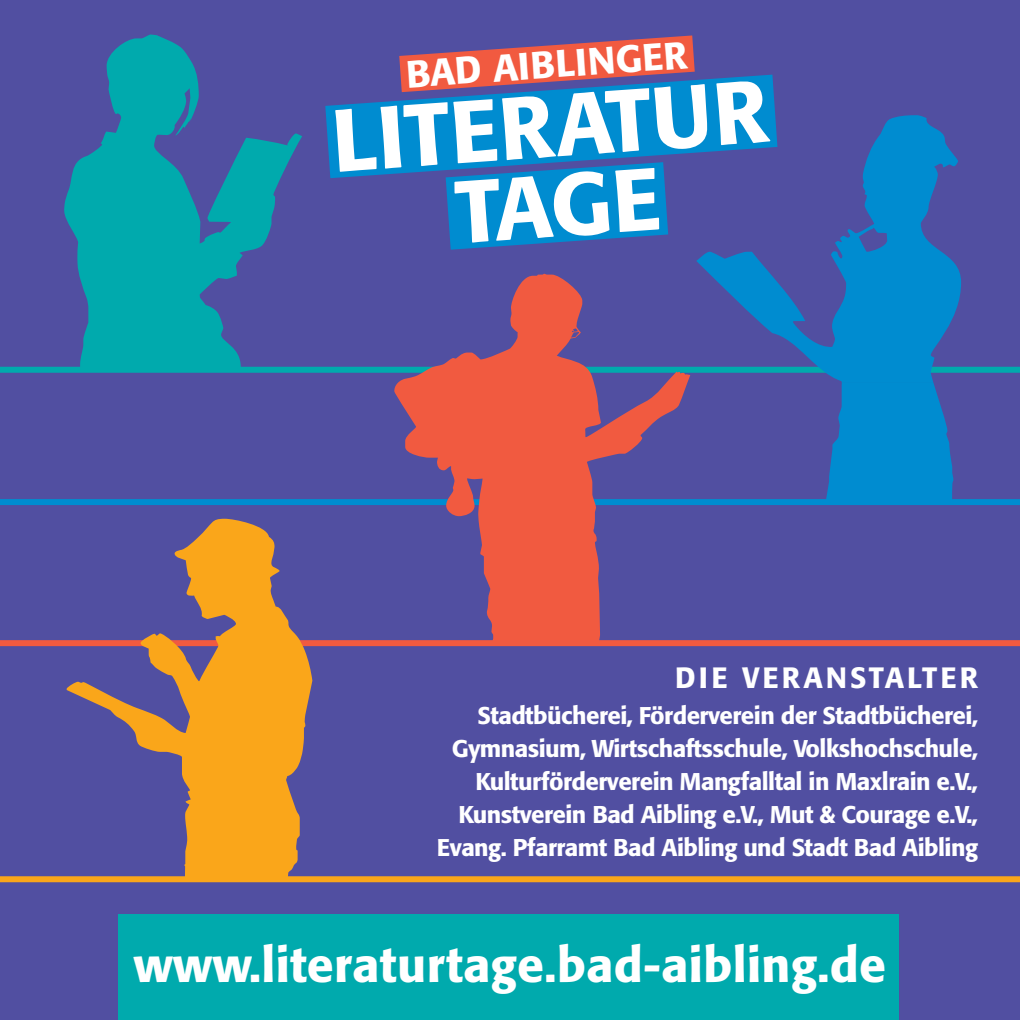
<style>
.page{position:relative;width:1020px;height:1020px;background:#514fa1}
.page>*{position:absolute;margin:0;border:0;box-sizing:border-box;transform-origin:0 0}
.t1{font:500 87.3px "Formata";color:#fff}
.t2{font:500 48px "Formata";letter-spacing:.01em;color:#fff}
.t3{font:500 37.8px "Formata";color:#fff}
.t4{font:500 29.1px "Formata";letter-spacing:.105em;color:#fff}
.t5{font:500 24px/33px "Formata";letter-spacing:-.025em;color:#fff;text-align:right}
</style>
<div class="page">
<div style="left:0;top:367px;width:1020px;height:6px;background:#00aaad"></div>
<div style="left:0;top:499px;width:1020px;height:6px;background:#008cd0"></div>
<div style="left:0;top:640px;width:1020px;height:6px;background:#f15a40"></div>
<svg style="left:446px;top:178px;width:222px;height:72px;background:#0a84ca"></svg>
<svg style="left:325px;top:75px;width:451px;height:103px;fill:#008cd0"></svg>
<svg style="left:399px;top:35px;width:296px;height:57px"></svg>
<svg style="left:64px;top:35px;width:238px;height:332px;fill:#00aaad"></svg>
<svg style="left:394px;top:274px;width:296px;height:367px"></svg>
<svg style="left:569px;top:331px;width:11px;height:8px"></svg>
<svg style="left:826px;top:382px;width:127px;height:117px;background:#0984ca"></svg>
<svg style="left:696px;top:115px;width:265px;height:267px"></svg>
<svg style="left:67px;top:519px;width:245px;height:357px"></svg>
<div style="left:0;top:876px;width:1020px;height:6px;background:#faa61a"></div>
<div style="left:118px;top:915px;width:781px;height:105px;background:#00aaad"></div>
<h3 class="t3" style="left:405px;top:58px;width:283px;rotate:-4deg">BAD AIBLINGER</h3>
<h1 class="t1" style="left:329px;top:102px;width:438px;rotate:-4deg">LITERATUR</h1>
<h1 class="t1" style="left:453px;top:174px;width:207px;rotate:-4deg">TAGE</h1>
<p class="t4" style="left:675px;top:665px;width:304px">DIE VERANSTALTER</p>
<p class="t5" style="left:437px;top:701px;width:543px">Stadtbücherei, Förderverein der Stadtbücherei, Gymnasium, Wirtschaftsschule, Volkshochschule, Kulturförderverein Mangfalltal in Maxlrain e.V., Kunstverein Bad Aibling e.V., Mut &amp; Courage e.V., Evang. Pfarramt Bad Aibling und Stadt Bad Aibling</p>
<h2 class="t2" style="left:134px;top:943px;width:754px">www.literaturtage.bad-aibling.de</h2>
</div>
